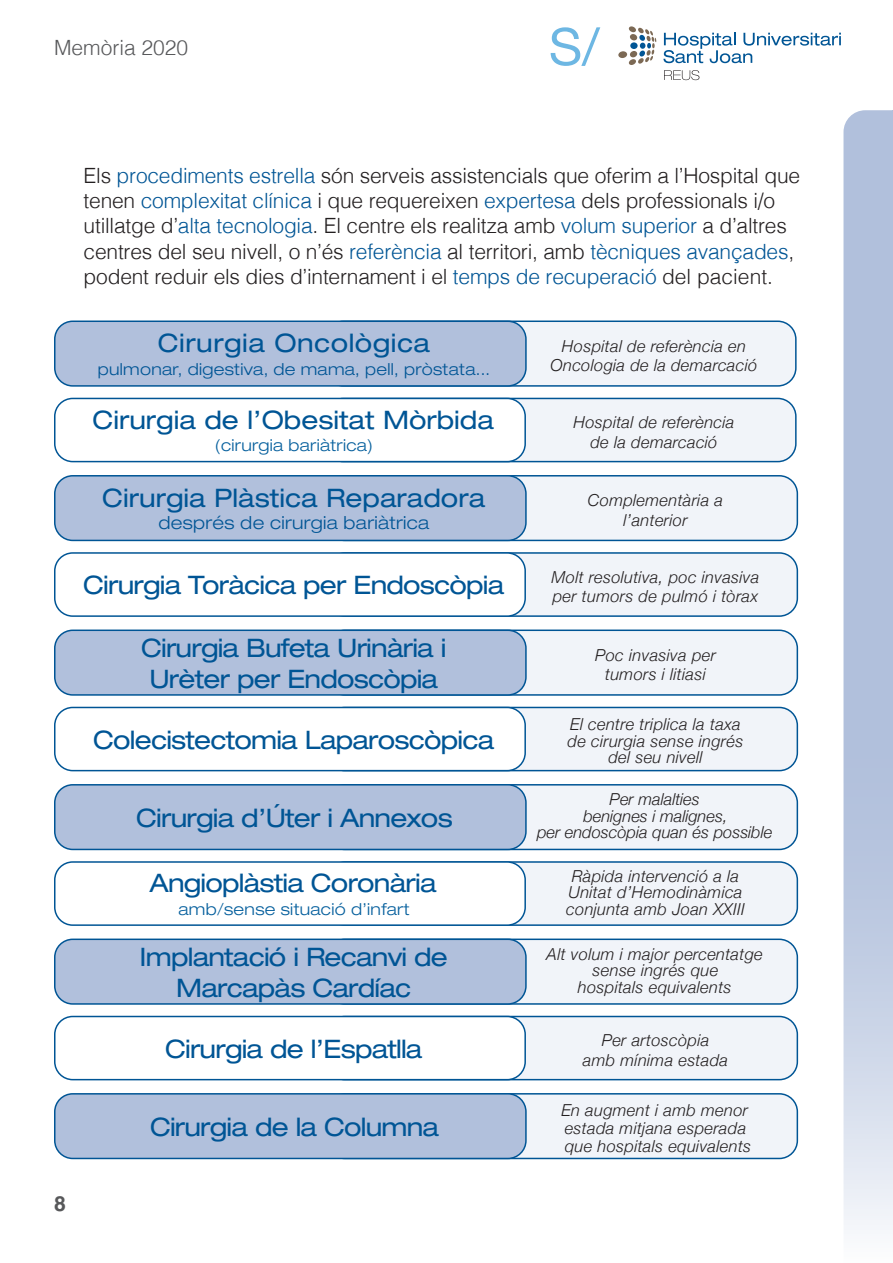
<style>
.page{position:relative;width:893px;height:1263px;background:#fff}
.page>*{position:absolute;margin:0;border:0;box-sizing:border-box;transform-origin:0 0}
.t1{font:expanded 25.5px/30.6px "Helvetica Neue";letter-spacing:-.03em;color:#005595;text-align:center}
.t2{font:expanded 25.5px "Helvetica Neue";color:#005595}
.t3{font:expanded 25.5px "Helvetica Neue";letter-spacing:.02em;color:#005595}
.t4{font:300 21px/25.2px "Helvetica";letter-spacing:-.01em;color:#231f20}
.t5{font:300 21px "Helvetica";color:#57585a}
.t6{font:700 21px "Helvetica";color:#57585a}
.t7{font:300 expanded 18px "Helvetica Neue";letter-spacing:.02em;color:#005595}
.t8{font:italic 300 16.5px/19.5px "Helvetica Neue";letter-spacing:.02em;color:#231f20;text-align:center}
.t9{font:italic 300 16.5px/16.5px "Helvetica Neue";color:#231f20;text-align:center}
.t10{font:300 expanded 16.5px "Helvetica Neue";letter-spacing:.02em;color:#055f9d}
.t11{font:300 expanded 16.5px "Helvetica Neue";letter-spacing:.02em;color:#005595}
.s1{color:#005595}
</style>
<div class="page">
<svg style="left:551px;top:27px;width:49px;height:39px"></svg>
<div style="left:630px;top:42px;width:8px;height:7px;background:#005595;border-radius:50%"></div>
<div style="left:629px;top:26px;width:7px;height:6px;background:#7c6954;border-radius:3px"></div>
<div style="left:630px;top:34px;width:7px;height:7px;background:#7c6954;border-radius:50%"></div>
<div style="left:630px;top:51px;width:7px;height:7px;background:#7c6954;border-radius:50%"></div>
<div style="left:629px;top:59px;width:7px;height:6px;background:#7c6954;border-radius:3px"></div>
<svg style="left:638px;top:27px;width:18px;height:37px"></svg>
<div style="left:618px;top:51px;width:9px;height:7px;background:#7c6954;border-radius:50%"></div>
<svg style="left:663px;top:33px;width:178px;height:30px"></svg>
<svg style="left:664px;top:70px;width:35px;height:10px"></svg>
<div style="left:325px;top:321px;width:471px;height:65px;background:#f1f4f9;border-radius:18px"></div>
<div style="left:325px;top:320px;width:472px;height:67px;border:2px solid #005595;border-radius:18px"></div>
<div style="left:325px;top:398px;width:471px;height:64px;background:#f1f4f9;border-radius:18px"></div>
<div style="left:325px;top:398px;width:472px;height:64px;border:2px solid #005595;border-radius:18px"></div>
<div style="left:327px;top:476px;width:470px;height:64px;background:#f1f4f9;border-radius:18px"></div>
<div style="left:326px;top:475px;width:472px;height:66px;border:2px solid #005595;border-radius:18px"></div>
<div style="left:327px;top:553px;width:470px;height:63px;background:#f1f4f9;border-radius:18px"></div>
<div style="left:326px;top:552px;width:472px;height:65px;border:2px solid #005595;border-radius:18px"></div>
<div style="left:327px;top:630px;width:470px;height:65px;background:#f1f4f9;border-radius:18px"></div>
<div style="left:326px;top:629px;width:472px;height:67px;border:2px solid #005595;border-radius:18px"></div>
<div style="left:327px;top:707px;width:470px;height:64px;background:#f1f4f9;border-radius:18px"></div>
<div style="left:326px;top:707px;width:472px;height:64px;border:2px solid #005595;border-radius:18px"></div>
<div style="left:327px;top:785px;width:470px;height:64px;background:#f1f4f9;border-radius:18px"></div>
<div style="left:326px;top:784px;width:472px;height:66px;border:2px solid #005595;border-radius:18px"></div>
<div style="left:327px;top:862px;width:470px;height:63px;background:#f1f4f9;border-radius:18px"></div>
<div style="left:326px;top:861px;width:472px;height:65px;border:2px solid #005595;border-radius:18px"></div>
<div style="left:327px;top:939px;width:470px;height:65px;background:#f1f4f9;border-radius:18px"></div>
<div style="left:326px;top:938px;width:472px;height:67px;border:2px solid #005595;border-radius:18px"></div>
<div style="left:327px;top:1016px;width:470px;height:64px;background:#f1f4f9;border-radius:18px"></div>
<div style="left:326px;top:1016px;width:472px;height:64px;border:2px solid #005595;border-radius:18px"></div>
<div style="left:327px;top:1094px;width:470px;height:64px;background:#f1f4f9;border-radius:18px"></div>
<div style="left:326px;top:1093px;width:472px;height:66px;border:2px solid #005595;border-radius:18px"></div>
<div style="left:55px;top:321px;width:471px;height:65px;background:#b1c0dc;border-radius:18px"></div>
<div style="left:54px;top:320px;width:473px;height:67px;border:2px solid #005595;border-radius:18px"></div>
<div style="left:55px;top:398px;width:470px;height:64px;background:#fff;border-radius:18px"></div>
<div style="left:54px;top:398px;width:472px;height:64px;border:2px solid #005595;border-radius:18px"></div>
<div style="left:55px;top:476px;width:471px;height:64px;background:#b1c0dc;border-radius:18px"></div>
<div style="left:54px;top:475px;width:473px;height:66px;border:2px solid #005595;border-radius:18px"></div>
<div style="left:55px;top:553px;width:470px;height:63px;background:#fff;border-radius:18px"></div>
<div style="left:54px;top:552px;width:472px;height:65px;border:2px solid #005595;border-radius:18px"></div>
<div style="left:55px;top:630px;width:471px;height:65px;background:#b1c0dc;border-radius:18px"></div>
<div style="left:54px;top:629px;width:473px;height:67px;border:2px solid #005595;border-radius:18px"></div>
<div style="left:55px;top:707px;width:470px;height:64px;background:#fff;border-radius:18px"></div>
<div style="left:54px;top:707px;width:472px;height:64px;border:2px solid #005595;border-radius:18px"></div>
<div style="left:55px;top:785px;width:471px;height:64px;background:#b1c0dc;border-radius:18px"></div>
<div style="left:54px;top:784px;width:473px;height:66px;border:2px solid #005595;border-radius:18px"></div>
<div style="left:55px;top:862px;width:470px;height:63px;background:#fff;border-radius:18px"></div>
<div style="left:54px;top:861px;width:472px;height:65px;border:2px solid #005595;border-radius:18px"></div>
<div style="left:55px;top:939px;width:471px;height:65px;background:#b1c0dc;border-radius:18px"></div>
<div style="left:54px;top:938px;width:473px;height:67px;border:2px solid #005595;border-radius:18px"></div>
<div style="left:55px;top:1016px;width:470px;height:64px;background:#fff;border-radius:18px"></div>
<div style="left:54px;top:1016px;width:472px;height:64px;border:2px solid #005595;border-radius:18px"></div>
<div style="left:55px;top:1094px;width:471px;height:64px;background:#b1c0dc;border-radius:18px"></div>
<div style="left:54px;top:1093px;width:473px;height:66px;border:2px solid #005595;border-radius:18px"></div>
<svg style="left:843px;top:110px;width:50px;height:1120px;fill:#b1c0dc"></svg>
<p class="t5" style="left:54px;top:30px;width:136px">Memòria 2020</p>
<p class="t4" style="left:84px;top:161px;width:718px">Els <span class="s1">procediments estrella</span> són serveis assistencials que oferim a l’Hospital que tenen <span class="s1">complexitat clínica</span> i que requereixen <span class="s1">expertesa</span> dels professionals i/o utillatge d’<span class="s1">alta tecnologia</span>. El centre els realitza amb <span class="s1">volum superior</span> a d’altres centres del seu nivell, o n’és <span class="s1">referència</span> al territori, amb <span class="s1">tècniques avançades</span>, podent reduir els dies d’internament i el <span class="s1">temps de recuperació</span> del pacient.</p>
<h1 class="t3" style="left:158px;top:328px;width:274px">Cirurgia Oncològica</h1>
<p class="t11" style="left:98px;top:359px;width:394px">pulmonar, digestiva, de mama, pell, pròstata...</p>
<h1 class="t2" style="left:93px;top:404px;width:403px">Cirurgia de l’Obesitat Mòrbida</h1>
<p class="t10" style="left:215px;top:436px;width:160px">(cirurgia bariàtrica)</p>
<h1 class="t2" style="left:102px;top:482px;width:384px">Cirurgia Plàstica Reparadora</h1>
<p class="t7" style="left:158px;top:512px;width:272px">després de cirurgia bariàtrica</p>
<h1 class="t1" style="left:83px;top:570px;width:423px">Cirurgia Toràcica per Endoscòpia</h1>
<h1 class="t1" style="left:141px;top:632px;width:307px">Cirurgia Bufeta Urinària i<br>Urèter per Endoscòpia</h1>
<h1 class="t1" style="left:93px;top:724px;width:403px">Colecistectomia Laparoscòpica</h1>
<h1 class="t1" style="left:136px;top:802px;width:318px">Cirurgia d’Úter i Annexos</h1>
<h1 class="t1" style="left:150px;top:867px;width:289px">Angioplàstia Coronària</h1>
<p class="t10" style="left:178px;top:899px;width:233px">amb/sense situació d’infart</p>
<h1 class="t1" style="left:140px;top:941px;width:310px">Implantació i Recanvi de<br>Marcapàs Cardíac</h1>
<h1 class="t1" style="left:165px;top:1033px;width:259px">Cirurgia de l’Espatlla</h1>
<h1 class="t1" style="left:150px;top:1111px;width:291px">Cirurgia de la Columna</h1>
<p class="t6" style="left:54px;top:1191px;width:13px">8</p>
<p class="t8" style="left:551px;top:335px;width:208px">Hospital de referència en<br>Oncologia de la demarcació</p>
<p class="t8" style="left:573px;top:411px;width:162px">Hospital de referència de la demarcació</p>
<p class="t8" style="left:588px;top:489px;width:137px">Complementària a l’anterior</p>
<p class="t8" style="left:551px;top:566px;width:209px;text-align:left">Molt resolutiva, poc invasiva per tumors de pulmó i tòrax</p>
<p class="t8" style="left:595px;top:644px;width:122px">Poc invasiva per tumors i litiasi</p>
<p class="t8" style="left:568px;top:715px;width:177px;line-height:16.5px">El centre triplica la taxa de cirurgia sense ingrés del seu nivell</p>
<p class="t9" style="left:537px;top:790px;width:237px">Per malalties<br>benignes i malignes,<br>per endoscòpia quan és possible</p>
<p class="t8" style="left:566px;top:867px;width:180px;line-height:16.5px">Ràpida intervenció a la<br>Unitat d’Hemodinàmica conjunta amb Joan XXIII</p>
<p class="t8" style="left:547px;top:945px;width:218px;line-height:16.5px">Alt volum i major percentatge sense ingrés que<br>hospitals equivalents</p>
<p class="t8" style="left:583px;top:1029px;width:147px">Per artoscòpia<br>amb mínima estada</p>
<p class="t8" style="left:561px;top:1100px;width:191px;line-height:18px;text-align:left">En augment i amb menor estada mitjana esperada que hospitals equivalents</p>
</div>
